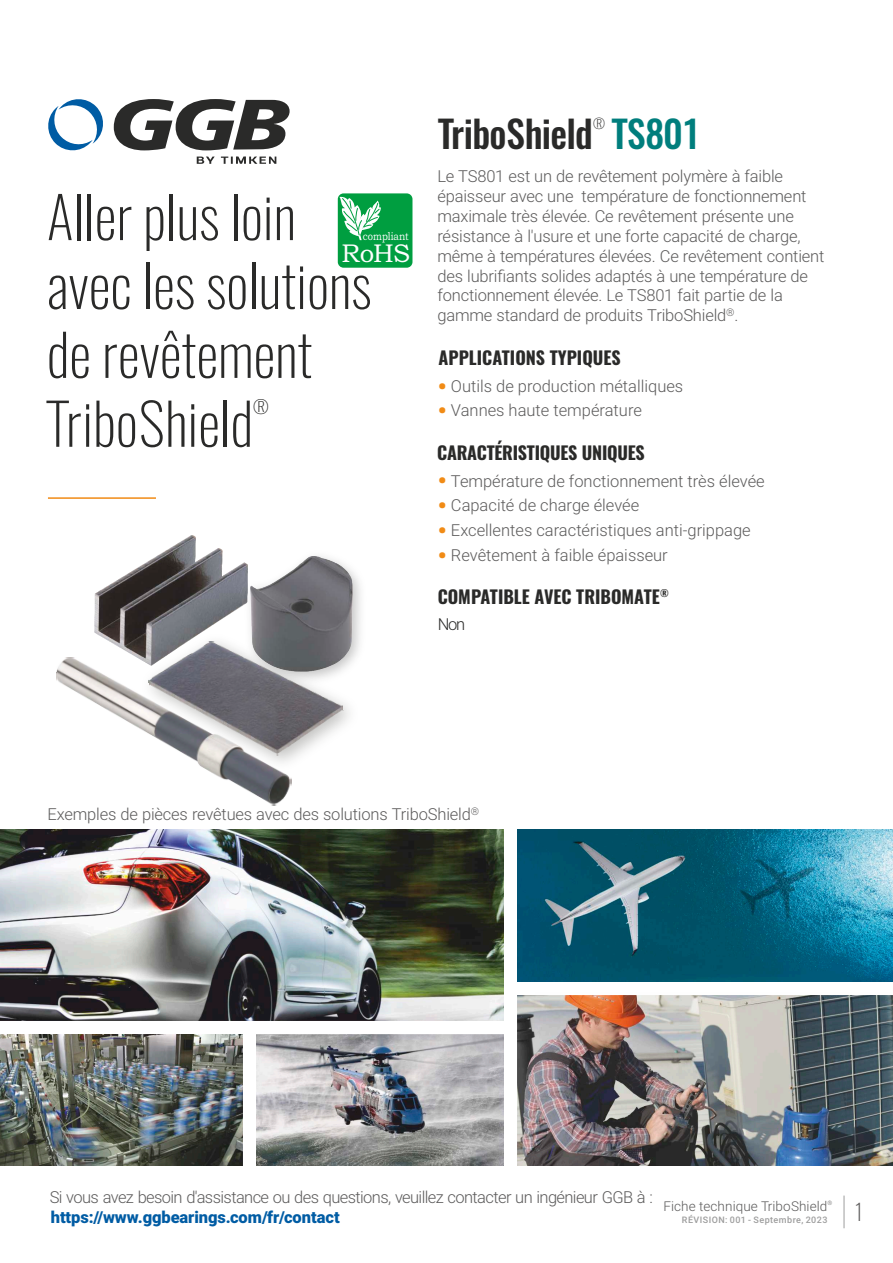
<style>
.page{position:relative;width:893px;height:1263px;background:#fff}
.page>*{position:absolute;margin:0;border:0;box-sizing:border-box;transform-origin:0 0}
.t1{font:200 57px/68.8px "Oswald";color:#2a2a29}
.t2{font:500 37.5px "Oswald";letter-spacing:-.02em;color:#2a2a29}
.t3{font:25.65px "Bookman Old Style";color:#fefefe}
.t4{font:200 22.5px "Oswald";color:#5c5b5b}
.t5{font:700 18px "Oswald";color:#2a2a29}
.t6{font:200 18px "Oswald";color:#2a2a29}
.t7{font:300 16.5px/19.8px "Roboto";letter-spacing:-.01em;color:#5c5b5b}
.t8{font:300 16.5px "Roboto";letter-spacing:-.035em;color:#5c5b5b}
.t9{font:900 16.5px "Roboto";letter-spacing:-.005em;color:#005ca4}
.t10{font:300 16.5px "Roboto";color:#2a2a29}
.t11{font:200 13.8px "Oswald";color:#2a2a29}
.t12{font:300 13.5px "Roboto";letter-spacing:.01em;color:#5c5b5b}
.t13{font:11.25px "Bookman Old Style";color:#fefefe;scale:.84 1}
.t14{font:300 10.5px "Roboto";color:#5c5b5b}
.t15{font:700 9.75px "Oswald";color:#2a2a29}
.t16{font:500 9px "Roboto";letter-spacing:.05em;color:#9d9d9d}
.t17{font:300 6px "Roboto";color:#5c5b5b}
.s1{color:#007e7d}
.s2{font-weight:900;font-size:24px;color:#f18b15}
</style>
<div class="page">
<hr style="left:844px;top:1195px;width:1px;height:33px;background:#9d9d9d">
<img style="left:0;top:830px;width:504px;height:191px">
<img style="left:0;top:1035px;width:242px;height:130px">
<img style="left:518px;top:995px;width:375px;height:170px">
<hr style="left:48px;top:497px;width:108px;height:2px;background:#f18b15">
<svg style="left:197px;top:156px;width:79px;height:8px"></svg>
<svg style="left:48px;top:99px;width:55px;height:52px"></svg>
<svg style="left:114px;top:99px;width:176px;height:51px"></svg>
<div style="left:338px;top:193px;width:74px;height:75px;background:#009e40;border-radius:6px"></div>
<svg style="left:337px;top:197px;width:44px;height:43px"></svg>
<img style="left:256px;top:1035px;width:248px;height:130px">
<img style="left:518px;top:830px;width:375px;height:151px">
<img style="left:292px;top:696px;width:54px;height:64px">
<img style="left:95px;top:535px;width:140px;height:115px">
<img style="left:56px;top:650px;width:236px;height:156px">
<img style="left:235px;top:556px;width:126px;height:140px">
<img style="left:251px;top:557px;width:101px;height:114px">
<h1 class="t1" style="left:47px;top:182px;width:326px">Aller plus loin avec les solutions de revêtement</h1>
<p class="t6" style="left:253px;top:394px;width:17px">®</p>
<p class="t13" style="left:363px;top:232px;width:56px">compliant</p>
<h3 class="t3" style="left:341px;top:244px;width:70px">RoHS</h3>
<h1 class="t1" style="left:47px;top:389px;width:208px">TriboShield</h1>
<h2 class="t2" style="left:438px;top:108px;width:264px">TriboShield <span class="s1">TS801</span></h2>
<p class="t7" style="left:437px;top:168px;width:389px">Le TS801 est un de revêtement polymère à faible épaisseur avec une température de fonctionnement maximale très élevée. Ce revêtement présente une résistance à l'usure et une forte capacité de charge, même à températures élevées. Ce revêtement contient des lubrifiants solides adaptés à une température de fonctionnement élevée. Le TS801 fait partie de la</p>
<p class="t14" style="left:726px;top:308px;width:10px">®</p>
<p class="t11" style="left:593px;top:114px;width:13px">®</p>
<p class="t7" style="left:437px;top:307px;width:303px">gamme standard de produits TriboShield .</p>
<p class="t5" style="left:439px;top:345px;width:184px">APPLICATIONS TYPIQUES</p>
<p class="t7" style="left:438px;top:378px;width:247px"><span class="s2">•</span> Outils de production métalliques</p>
<p class="t7" style="left:438px;top:402px;width:206px"><span class="s2">•</span> Vannes haute température</p>
<p class="t5" style="left:437px;top:440px;width:209px">CARACTÉRISTIQUES UNIQUES</p>
<p class="t7" style="left:438px;top:472px;width:328px"><span class="s2">•</span> Température de fonctionnement très élevée</p>
<p class="t7" style="left:438px;top:497px;width:203px"><span class="s2">•</span> Capacité de charge élevée</p>
<p class="t7" style="left:438px;top:522px;width:314px"><span class="s2">•</span> Excellentes caractéristiques anti-grippage</p>
<p class="t7" style="left:438px;top:547px;width:232px"><span class="s2">•</span> Revêtement à faible épaisseur</p>
<p class="t5" style="left:438px;top:584px;width:224px">COMPATIBLE AVEC TRIBOMATE</p>
<p class="t10" style="left:438px;top:618px;width:29px">Non</p>
<p class="t15" style="left:660px;top:587px;width:10px">®</p>
<p class="t14" style="left:471px;top:807px;width:10px">®</p>
<p class="t7" style="left:48px;top:806px;width:425px">Exemples de pièces revêtues avec des solutions TriboShield</p>
<p class="t8" style="left:50px;top:1191px;width:604px">Si vous avez besoin d'assistance ou des questions, veuillez contacter un ingénieur GGB à :</p>
<p class="t17" style="left:827px;top:1200px;width:6px">®</p>
<p class="t12" style="left:663px;top:1201px;width:166px">Fiche technique TriboShield</p>
<p class="t9" style="left:51px;top:1210px;width:290px">https://www.ggbearings.com/fr/contact</p>
<h3 class="t4" style="left:854px;top:1196px;width:11px">1</h3>
<p class="t16" style="left:682px;top:1216px;width:147px">RÉVISION: 001 - Septembre, 2023</p>
</div>
